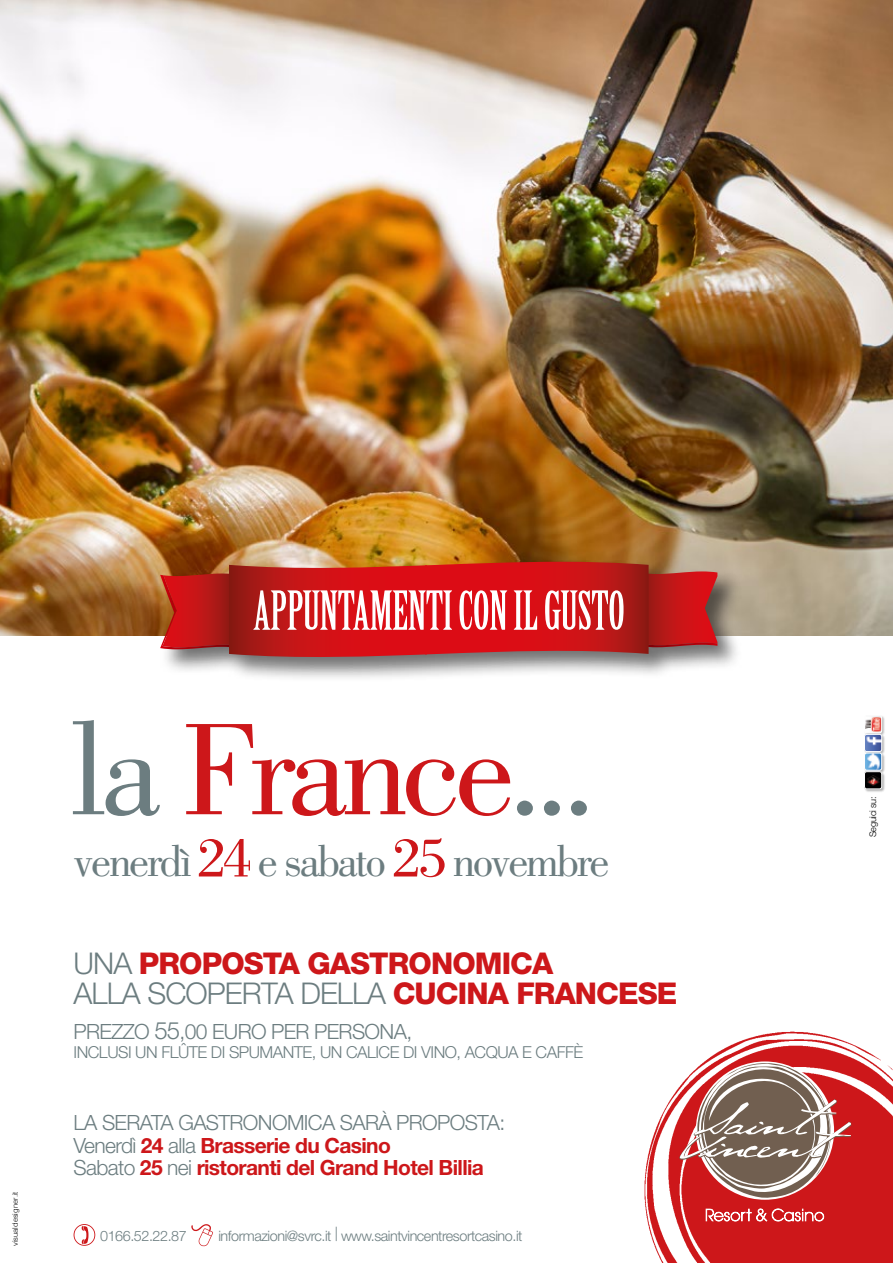
<style>
.page{position:relative;width:893px;height:1263px;background:#fff}
.page>*{position:absolute;margin:0;border:0;box-sizing:border-box;transform-origin:0 0}
.t1{font:135px "Bodoni";letter-spacing:-.05em;color:#cd171a}
.t2{font:52.5px "Birch Std";letter-spacing:-.01em;color:#fff}
.t3{font:45px "Bodoni";letter-spacing:-.05em;color:#6c7d80}
.t4{font:800 30px/30px "Helvetica Neue LT Std";letter-spacing:-.03em;color:#cd171a}
.t5{font:300 21px/22.5px "Helvetica Neue LT Std";letter-spacing:-.03em;color:#6c7d80}
.t6{font:300 16.5px "Helvetica Neue LT Std";letter-spacing:-.03em;color:#6c7d80}
.t7{font:300 14.4px "Helvetica Neue LT Std";letter-spacing:-.03em;color:#6c7d80}
.t8{font:300 9.15px "Helvetica Neue LT Std";letter-spacing:-.025em;color:#000}
.t9{font:300 7.5px "Helvetica";color:#000}
.s1{color:#6c7d80}
.s2{font-size:57px;color:#cd171a}
.s3{font-weight:300;color:#6c7d80}
.s4{font-size:24px}
.s5{font-weight:700;color:#cd171a}
</style>
<div class="page">
<img style="left:644px;top:1031px;width:249px;height:232px">
<svg style="left:705px;top:1208px;width:119px;height:13px"></svg>
<svg style="left:679px;top:1061px;width:172px;height:137px"></svg>
<div style="left:864px;top:715px;width:21px;height:77px;background:#000;opacity:.3"></div>
<img style="left:864px;top:715px;width:18px;height:74px">
<div style="left:864px;top:771px;width:18px;height:18px;border:1px solid #fff;border-radius:2px"></div>
<div style="left:864px;top:734px;width:18px;height:18px;border:1px solid #fff;border-radius:2px"></div>
<div style="left:864px;top:753px;width:18px;height:17px;border:1px solid #fff;border-radius:2px"></div>
<div style="left:864px;top:715px;width:18px;height:18px;border:1px solid #fff;border-radius:2px"></div>
<img style="left:0;top:0;width:893px;height:636px">
<div style="left:159px;top:559px;width:584px;height:124px;background:#000;opacity:.55"></div>
<svg style="left:160px;top:562px;width:557px;height:97px;background:#c22121"></svg>
<svg style="left:74px;top:1224px;width:21px;height:22px"></svg>
<svg style="left:191px;top:1224px;width:22px;height:22px"></svg>
<p class="t9" style="left:9px;top:1246px;width:56px;rotate:-90deg">visualdesigner.it</p>
<h2 class="t2" style="left:253px;top:581px;width:373px">APPUNTAMENTI CON IL GUSTO</h2>
<h1 class="t1" style="left:70px;top:695px;width:527px"><span class="s1">la</span> France<span class="s1">...</span></h1>
<h3 class="t3" style="left:74px;top:837px;width:537px">venerdì <span class="s2">24</span> e sabato <span class="s2">25</span> novembre</h3>
<h3 class="t4" style="left:74px;top:948px;width:605px"><span class="s3">UNA</span> PROPOSTA GASTRONOMICA<br><span class="s3">ALLA SCOPERTA DELLA</span> CUCINA FRANCESE</h3>
<p class="t5" style="left:74px;top:1020px;width:340px">PREZZO <span class="s4">55</span>,00 EURO PER PERSONA,</p>
<p class="t6" style="left:74px;top:1042px;width:511px">INCLUSI UN FLÛTE DI SPUMANTE, UN CALICE DI VINO, ACQUA E CAFFÈ</p>
<p class="t5" style="left:74px;top:1111px;width:433px">LA SERATA GASTRONOMICA SARÀ PROPOSTA:<br>Venerdì <span class="s5">24</span> alla <span class="s5">Brasserie du Casino<br></span>Sabato <span class="s5">25</span> nei <span class="s5">ristoranti del Grand Hotel Billia</span></p>
<p class="t7" style="left:100px;top:1227px;width:88px">0166.52.22.87</p>
<p class="t7" style="left:218px;top:1227px;width:306px">informazioni@svrc.it | www.saintvincentresortcasino.it</p>
<p class="t8" style="left:867px;top:837px;width:43px;rotate:-90deg">Seguici su:</p>
</div>
